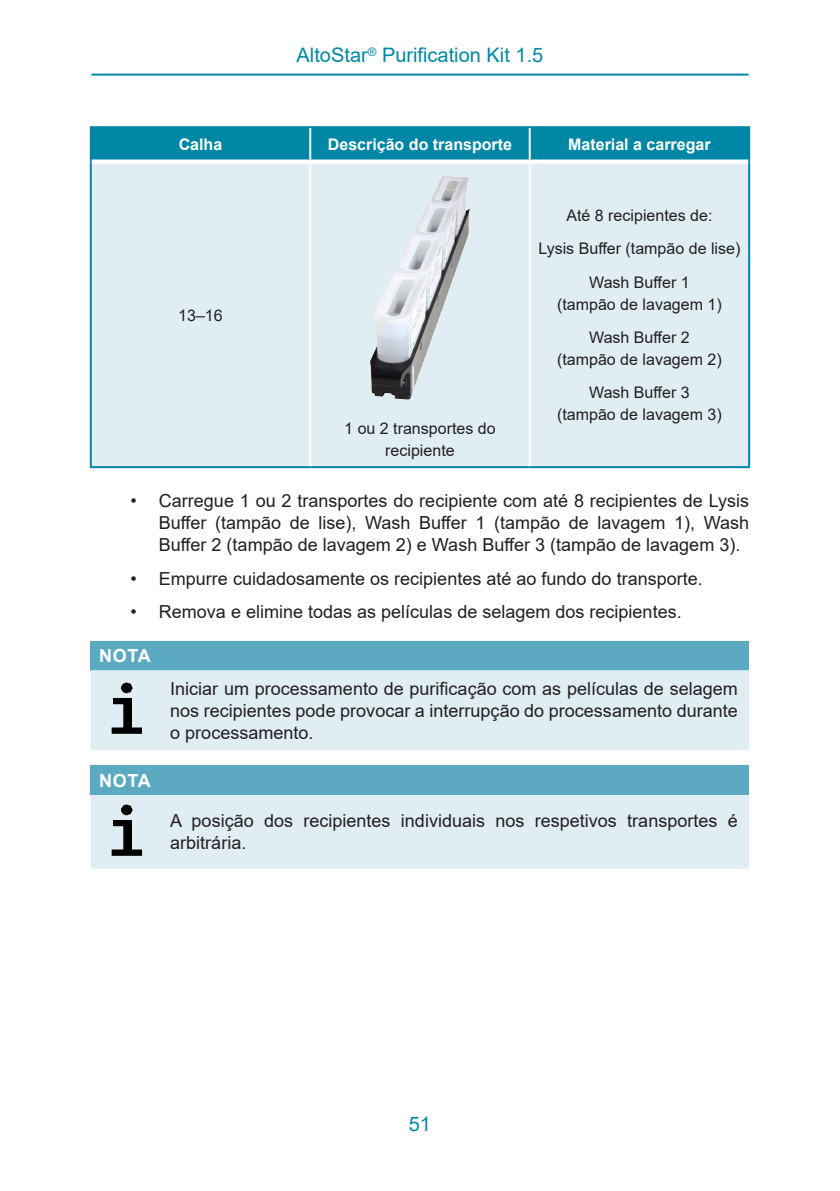
<style>
.page{position:relative;width:840px;height:1191px;background:#fff}
.page>*{position:absolute;margin:0;border:0;box-sizing:border-box;transform-origin:0 0}
.Seitenkopf{font:20px "Arial";color:#0087a6}
.Note_para{font:18px/22px "Arial";color:#231f20;text-align:justify}
.Note_Titel{font:700 18px "Arial";letter-spacing:.035em;color:#fff}
.Mengentext_zentriert{font:16px/22px "Arial";color:#231f20;text-align:center}
.Kopfzeile{font:700 16px "Arial";color:#fff}
</style>
<div class="page">
<hr style="left:91px;top:74px;width:657px;height:2px;background:#0087a6">
<div style="left:92px;top:128px;width:655px;height:31px;background:#0087a6"></div>
<div style="left:92px;top:163px;width:655px;height:303px;background:#e0edf3"></div>
<hr style="left:90px;top:161px;width:2px;height:305px;background:#0087a6">
<hr style="left:90px;top:466px;width:220px;height:2px;background:#0087a6">
<hr style="left:310px;top:466px;width:219px;height:2px;background:#0087a6">
<hr style="left:529px;top:466px;width:220px;height:2px;background:#0087a6">
<hr style="left:90px;top:126px;width:220px;height:2px;background:#0087a6">
<hr style="left:90px;top:128px;width:2px;height:33px;background:#0087a6">
<svg style="left:92px;top:159px;width:218px;height:1px"></svg>
<hr style="left:310px;top:126px;width:219px;height:2px;background:#0087a6">
<hr style="left:309px;top:128px;width:2px;height:31px;background:#fff">
<svg style="left:310px;top:159px;width:219px;height:3px"></svg>
<hr style="left:529px;top:126px;width:220px;height:2px;background:#0087a6">
<hr style="left:747px;top:128px;width:2px;height:33px;background:#0087a6">
<hr style="left:747px;top:161px;width:2px;height:305px;background:#0087a6">
<hr style="left:528px;top:128px;width:2px;height:31px;background:#fff">
<hr style="left:309px;top:163px;width:2px;height:303px;background:#fff">
<hr style="left:528px;top:163px;width:2px;height:303px;background:#fff">
<svg style="left:529px;top:159px;width:218px;height:3px"></svg>
<img style="left:368px;top:174px;width:103px;height:226px">
<div style="left:91px;top:641px;width:657px;height:29px;background:#5caac2"></div>
<div style="left:91px;top:670px;width:657px;height:80px;background:#e0edf3"></div>
<img style="left:94px;top:679px;width:62px;height:62px">
<div style="left:91px;top:766px;width:657px;height:29px;background:#5caac2"></div>
<div style="left:91px;top:795px;width:657px;height:73px;background:#e0edf3"></div>
<img style="left:94px;top:800px;width:62px;height:63px">
<p class="Seitenkopf" style="left:296px;top:41px;width:248px">AltoStar<sup>®</sup> Purification Kit 1.5</p>
<p class="Kopfzeile" style="left:179px;top:133px;width:45px">Calha</p>
<p class="Kopfzeile" style="left:328px;top:133px;width:186px">Descrição do transporte</p>
<p class="Kopfzeile" style="left:568px;top:133px;width:144px">Material a carregar</p>
<p class="Mengentext_zentriert" style="left:178px;top:304px;width:46px">13–16</p>
<p class="Mengentext_zentriert" style="left:344px;top:417px;width:153px">1 ou 2 transportes do recipiente</p>
<p class="Mengentext_zentriert" style="left:566px;top:204px;width:147px">Até 8 recipientes de:</p>
<p class="Mengentext_zentriert" style="left:538px;top:237px;width:203px">Lysis Buffer (tampão de lise)</p>
<p class="Mengentext_zentriert" style="left:556px;top:271px;width:166px">Wash Buffer 1<br>(tampão de lavagem 1)</p>
<p class="Mengentext_zentriert" style="left:556px;top:326px;width:166px">Wash Buffer 2<br>(tampão de lavagem 2)</p>
<p class="Mengentext_zentriert" style="left:556px;top:381px;width:166px">Wash Buffer 3<br>(tampão de lavagem 3)</p>
<p class="Note_para" style="left:159px;top:490px;width:591px;text-indent:-28px">• Carregue 1 ou 2 transportes do recipiente com até 8 recipientes de Lysis Buffer (tampão de lise), Wash Buffer 1 (tampão de lavagem 1), Wash Buffer 2 (tampão de lavagem 2) e Wash Buffer 3 (tampão de lavagem 3).</p>
<p class="Note_para" style="left:130px;top:567px;width:573px">• Empurre cuidadosamente os recipientes até ao fundo do transporte.</p>
<p class="Note_para" style="left:130px;top:600px;width:552px">• Remova e elimine todas as películas de selagem dos recipientes.</p>
<p class="Note_Titel" style="left:99px;top:643px;width:53px">NOTA</p>
<p class="Note_para" style="left:170px;top:677px;width:568px">Iniciar um processamento de purificação com as películas de selagem nos recipientes pode provocar a interrupção do processamento durante o processamento.</p>
<p class="Note_Titel" style="left:99px;top:768px;width:53px">NOTA</p>
<p class="Note_para" style="left:170px;top:810px;width:568px">A posição dos recipientes individuais nos respetivos transportes é arbitrária.</p>
<p class="Seitenkopf" style="left:408px;top:1110px;width:24px">51</p>
</div>
